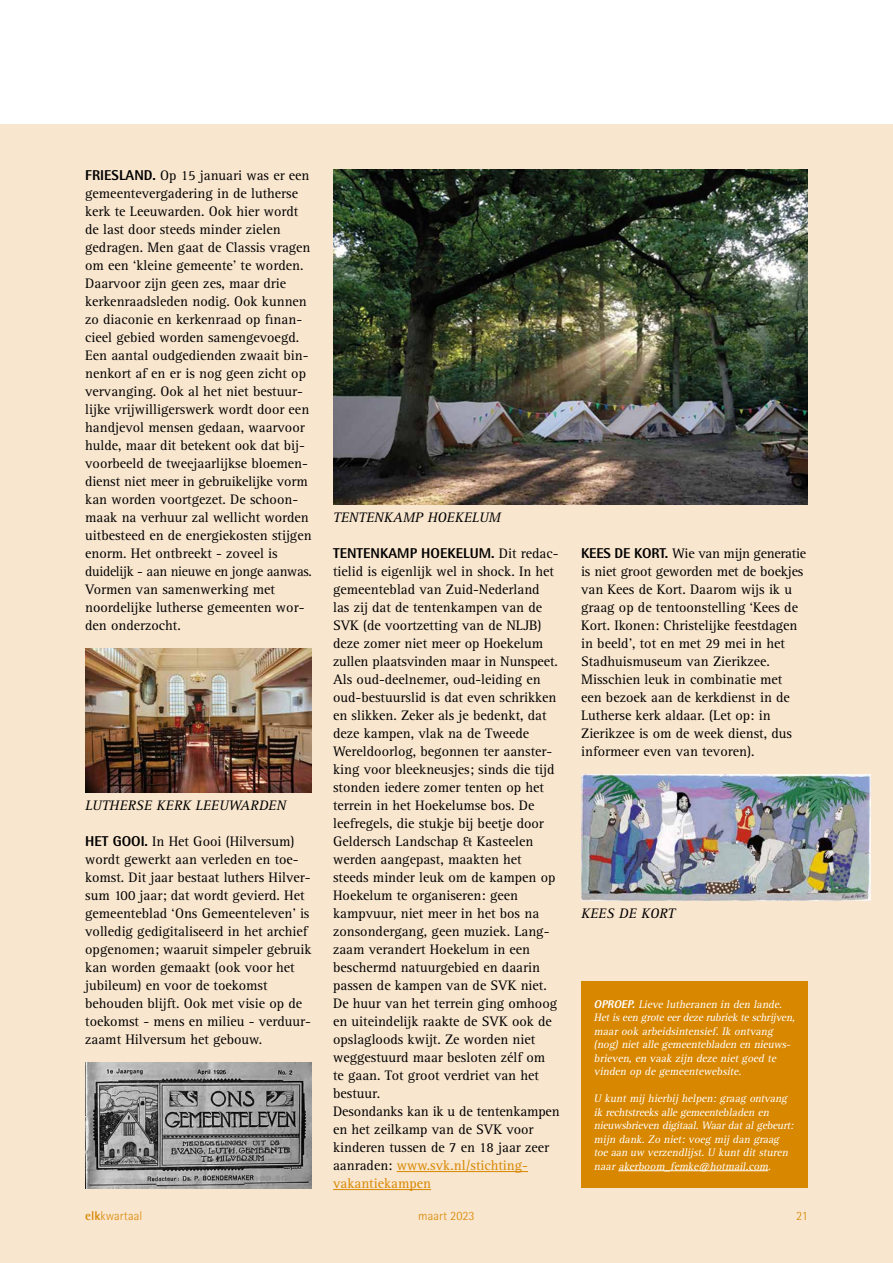
<style>
.page{position:relative;width:893px;height:1263px;background:#fff}
.page>*{position:absolute;margin:0;border:0;box-sizing:border-box;transform-origin:0 0}
.t1{font:14.25px/18px "Rotis Serif Std";color:#000}
.t2{font:italic 14.25px "Rotis Serif Std";color:#000}
.t3{font:800 14.25px "Rotis Semi Sans Std";color:#000}
.t4{font:300 12.75px "Rotis Semi Sans Std";color:#d88700}
.t5{font:italic 11.25px/13.5px "Rotis Serif Std";color:#fff}
.s1{font-family:"Rotis Semi Sans Std";font-weight:800}
.s2{font-family:"Rotis Serif Std";font-weight:400}
.s3{color:#d88700}
.s4{font-weight:700}
</style>
<div class="page">
<div style="left:0;top:124px;width:893px;height:1139px;background:#f9e6cf"></div>
<hr style="left:397px;top:1171px;width:131px;height:1px;background:#d88700">
<hr style="left:333px;top:1189px;width:98px;height:1px;background:#d88700">
<div style="left:581px;top:982px;width:227px;height:206px;background:#d88700"></div>
<hr style="left:618px;top:1170px;width:150px;height:1px;background:#fff">
<img style="left:85px;top:648px;width:227px;height:144px">
<img style="left:85px;top:1062px;width:227px;height:126px">
<img style="left:333px;top:170px;width:475px;height:334px">
<img style="left:581px;top:774px;width:289px;height:126px">
<p class="t1" style="left:85px;top:167px;width:228px"><span class="s1">FRIESLAND.</span> Op 15 januari was er een gemeentevergadering in de lutherse kerk te Leeuwarden. Ook hier wordt de last door steeds minder zielen gedragen. Men gaat de Classis vragen om een ‘kleine gemeente’ te worden.<br>Daarvoor zijn geen zes, maar drie kerkenraadsleden nodig. Ook kunnen zo diaconie en kerkenraad op finan&shy;cieel gebied worden samengevoegd.<br>Een aantal oudgedienden zwaait bin&shy;nenkort af en er is nog geen zicht op vervanging. Ook al het niet bestuur&shy;lijke vrijwilligerswerk wordt door een handjevol mensen gedaan, waarvoor hulde, maar dit betekent ook dat bij&shy;voorbeeld de tweejaarlijkse bloemen&shy;dienst niet meer in gebruikelijke vorm kan worden voortgezet. De schoon&shy;maak na verhuur zal wellicht worden uitbesteed en de energiekosten stijgen enorm. Het ontbreekt - zoveel is duidelijk - aan nieuwe en jonge aanwas.<br>Vormen van samenwerking met noordelijke lutherse gemeenten wor&shy;den onderzocht.</p>
<p class="t2" style="left:85px;top:797px;width:202px">LUTHERSE KERK LEEUWARDEN</p>
<p class="t1" style="left:85px;top:833px;width:228px"><span class="s1">HET GOOI.</span> In Het Gooi (Hilversum) wordt gewerkt aan verleden en toe&shy;komst. Dit jaar bestaat luthers Hilver&shy;sum 100 jaar; dat wordt gevierd. Het gemeenteblad ‘Ons Gemeenteleven’ is volledig gedigitaliseerd in het archief opgenomen; waaruit simpeler gebruik kan worden gemaakt (ook voor het jubileum) en voor de toekomst behouden blijft. Ook met visie op de toekomst - mens en milieu - verduur&shy;zaamt Hilversum het gebouw.</p>
<p class="t2" style="left:333px;top:509px;width:169px">TENTENKAMP HOEKELUM</p>
<p class="t3" style="left:333px;top:544px;width:227px">TENTENKAMP HOEKELUM. <span class="s2">Dit redac-</span></p>
<p class="t1" style="left:333px;top:563px;width:228px">tielid is eigenlijk wel in shock. In het gemeenteblad van Zuid-Nederland<br>las zij dat de tentenkampen van de SVK (de voortzetting van de NLJB) deze zomer niet meer op Hoekelum zullen plaatsvinden maar in Nunspeet.<br>Als oud-deelnemer, oud-leiding en oud-bestuurslid is dat even schrikken en slikken. Zeker als je bedenkt, dat deze kampen, vlak na de Tweede Wereldoorlog, begonnen ter aanster&shy;king voor bleekneusjes; sinds die tijd stonden iedere zomer tenten op het terrein in het Hoekelumse bos. De leefregels, die stukje bij beetje door Geldersch Landschap &amp; Kasteelen werden aangepast, maakten het steeds minder leuk om de kampen op Hoekelum te organiseren: geen kampvuur, niet meer in het bos na zonsondergang, geen muziek. Lang&shy;zaam verandert Hoekelum in een beschermd natuurgebied en daarin passen de kampen van de SVK niet.<br>De huur van het terrein ging omhoog en uiteindelijk raakte de SVK ook de opslagloods kwijt. Ze worden niet weggestuurd maar besloten zélf om<br>te gaan. Tot groot verdriet van het bestuur.<br>Desondanks kan ik u de tentenkampen en het zeilkamp van de SVK voor kinderen tussen de 7 en 18 jaar zeer aanraden: <span class="s3">www.svk.nl/stichting&shy;vakantiekampen</span></p>
<p class="t1" style="left:581px;top:545px;width:226px"><span class="s1">KEES DE KORT.</span> Wie van mijn generatie is niet groot geworden met de boekjes van Kees de Kort. Daarom wijs ik u graag op de tentoonstelling ‘Kees de Kort. Ikonen: Christelijke feestdagen in beeld’, tot en met 29 mei in het Stadhuismuseum van Zierikzee.<br>Misschien leuk in combinatie met een bezoek aan de kerkdienst in de Lutherse kerk aldaar. (Let op: in Zierikzee is om de week dienst, dus informeer even van tevoren).</p>
<p class="t2" style="left:581px;top:905px;width:95px">KEES DE KORT</p>
<p class="t5" style="left:594px;top:997px;width:205px"><span class="s1">OPROEP.</span> Lieve lutheranen in den lande.<br>Hetiseen groteeerdezerubriek teschrijven, maar ook arbeidsintensief. Ik ontvang (nog) niet alle gemeentebladen en nieuws&shy;brieven, en vaak zijn deze niet goed te vinden op de gemeentewebsite.</p>
<p class="t5" style="left:594px;top:1092px;width:203px">U kunt mij hierbij helpen: graag ontvang ik rechtstreeksallegemeentebladen en nieuwsbrieven digitaal.Waardatalgebeurt: mij n dank. Zo niet: voeg mij dan graag toeaan uw verzendlij st. U kunt dit sturen naar akerboom_femke@hotmail.com.</p>
<p class="t4" style="left:85px;top:1208px;width:59px"><span class="s4">elk</span>kwartaal</p>
<p class="t4" style="left:796px;top:1208px;width:13px">21</p>
<p class="t4" style="left:418px;top:1208px;width:58px">maart 2023</p>
</div>
